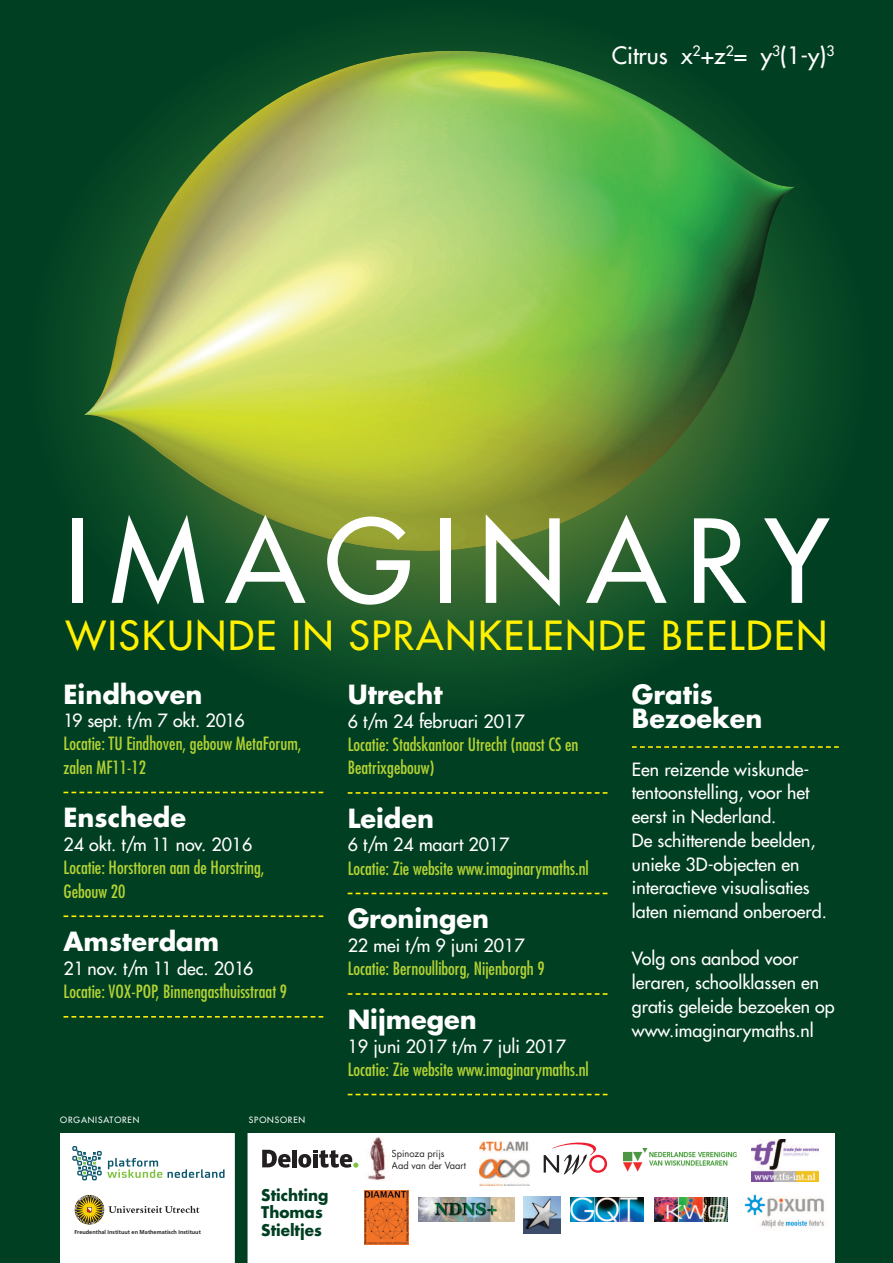
<style>
.page{position:relative;width:893px;height:1263px;background:#003f22}
.page>*{position:absolute;margin:0;border:0;box-sizing:border-box;transform-origin:0 0}
.t1{font:112.05px "Futura LT";letter-spacing:.18em;color:#fff}
.t2{font:39.15px "Futura LT";letter-spacing:.05em;color:#fff101}
.t3{font:700 25.65px/24.3px "Futura LT";color:#fff}
.t4{font:23.4px "Futura LT";color:#fff}
.t5{font:17.85px/23.7px "Futura LT";color:#fff}
.t6{font:condensed 17.85px/23.2px "Futura";color:#b3d234}
.t7{font:700 15.75px/17.7px "Futura LT";color:#003f22}
.t8{font:9.45px/12px "Futura LT";color:#231f20}
.t9{font:8.4px "Futura LT";letter-spacing:.1em;color:#fff}
.t10{font:700 5.55px "Frutiger LT";color:#231f20}
</style>
<div class="page">
<svg style="left:72px;top:41px;width:752px;height:643px"></svg>
<img style="left:83px;top:51px;width:713px;height:500px">
<svg style="left:64px;top:792px;width:259px;height:1px"></svg>
<svg style="left:64px;top:915px;width:259px;height:2px"></svg>
<svg style="left:64px;top:1016px;width:259px;height:1px"></svg>
<svg style="left:348px;top:792px;width:259px;height:2px"></svg>
<svg style="left:348px;top:893px;width:259px;height:1px"></svg>
<svg style="left:348px;top:993px;width:259px;height:2px"></svg>
<svg style="left:348px;top:1094px;width:259px;height:1px"></svg>
<svg style="left:632px;top:746px;width:207px;height:2px"></svg>
<div style="left:60px;top:1133px;width:775px;height:130px;background:#fff"></div>
<svg style="left:168px;top:1169px;width:57px;height:9px"></svg>
<svg style="left:72px;top:1146px;width:90px;height:34px"></svg>
<div style="left:292px;top:1150px;width:5px;height:17px;background:#231f20"></div>
<svg style="left:298px;top:1150px;width:60px;height:18px"></svg>
<svg style="left:262px;top:1150px;width:29px;height:17px"></svg>
<svg style="left:544px;top:1142px;width:63px;height:32px"></svg>
<img style="left:479px;top:1141px;width:50px;height:44px">
<img style="left:367px;top:1137px;width:21px;height:43px">
<img style="left:623px;top:1147px;width:114px;height:25px">
<img style="left:418px;top:1197px;width:96px;height:24px">
<img style="left:655px;top:1198px;width:73px;height:23px">
<svg style="left:643px;top:1198px;width:1px;height:23px"></svg>
<img style="left:571px;top:1198px;width:72px;height:23px">
<svg style="left:75px;top:1195px;width:124px;height:30px"></svg>
<div style="left:235px;top:1132px;width:13px;height:131px;background:#003f22"></div>
<img style="left:751px;top:1139px;width:67px;height:42px">
<img style="left:365px;top:1190px;width:44px;height:55px">
<img style="left:524px;top:1197px;width:37px;height:37px">
<img style="left:744px;top:1194px;width:83px;height:35px">
<h3 class="t4" style="left:612px;top:46px;width:224px">Citrus x<sup>2</sup>+z<sup>2</sup>= y<sup>3</sup>(1-y)<sup>3</sup></h3>
<h1 class="t1" style="left:64px;top:518px;width:766px">IMAGINARY</h1>
<h2 class="t2" style="left:66px;top:621px;width:763px">WISKUNDE IN SPRANKELENDE BEELDEN</h2>
<h3 class="t3" style="left:64px;top:684px;width:141px">Eindhoven</h3>
<p class="t5" style="left:64px;top:711px;width:183px">19 sept. t/m 7 okt. 2016</p>
<p class="t6" style="left:64px;top:733px;width:239px">Locatie: TU Eindhoven, gebouw MetaForum, zalen MF11-12</p>
<h3 class="t3" style="left:64px;top:808px;width:124px">Enschede</h3>
<p class="t5" style="left:64px;top:835px;width:190px">24 okt. t/m 11 nov. 2016</p>
<p class="t6" style="left:64px;top:857px;width:203px">Locatie: Horsttoren aan de Horstring,<br>Gebouw 20</p>
<h3 class="t3" style="left:64px;top:931px;width:157px">Amsterdam</h3>
<p class="t5" style="left:64px;top:958px;width:191px">21 nov. t/m 11 dec. 2016</p>
<p class="t6" style="left:64px;top:981px;width:225px">Locatie: VOX-POP, Binnengasthuisstraat 9</p>
<h3 class="t3" style="left:348px;top:684px;width:97px">Utrecht</h3>
<p class="t5" style="left:348px;top:711px;width:179px">6 t/m 24 februari 2017</p>
<p class="t6" style="left:348px;top:734px;width:232px">Locatie: Stadskantoor Utrecht (naast CS en<br>Beatrixgebouw)</p>
<h3 class="t3" style="left:348px;top:808px;width:88px">Leiden</h3>
<p class="t5" style="left:348px;top:835px;width:163px">6 t/m 24 maart 2017</p>
<p class="t6" style="left:348px;top:857px;width:243px">Locatie: Zie website www.imaginarymaths.nl</p>
<h3 class="t3" style="left:348px;top:909px;width:143px">Groningen</h3>
<p class="t5" style="left:348px;top:936px;width:178px">22 mei t/m 9 juni 2017</p>
<p class="t6" style="left:348px;top:958px;width:199px">Locatie: Bernoulliborg, Nijenborgh 9</p>
<h3 class="t3" style="left:348px;top:1009px;width:131px">Nijmegen</h3>
<p class="t5" style="left:348px;top:1036px;width:220px">19 juni 2017 t/m 7 juli 2017</p>
<p class="t6" style="left:348px;top:1058px;width:243px">Locatie: Zie website www.imaginarymaths.nl</p>
<h3 class="t3" style="left:632px;top:684px;width:132px">Gratis<br>Bezoeken</h3>
<p class="t5" style="left:632px;top:759px;width:196px">Een reizende wiskunde - tentoon stelling, voor het eerst in Nederland.<br>De schitterende beelden, unieke 3D-objecten en interactieve visualisaties laten niemand onberoerd.</p>
<p class="t5" style="left:632px;top:949px;width:204px">Volg ons aanbod voor leraren, schoolklassen en gratis geleide bezoeken op www.imaginarymaths.nl</p>
<p class="t9" style="left:60px;top:1116px;width:81px">ORGANISATOREN</p>
<p class="t9" style="left:249px;top:1116px;width:58px">SPONSOREN</p>
<p class="t10" style="left:75px;top:1230px;width:128px">Freudenthal Instituut en Mathematisch Instituut</p>
<p class="t7" style="left:261px;top:1187px;width:69px">Stichting<br>Thomas<br>Stieltjes</p>
<p class="t8" style="left:392px;top:1148px;width:76px">Spinoza prijs<br>Aad van der Vaart</p>
</div>
